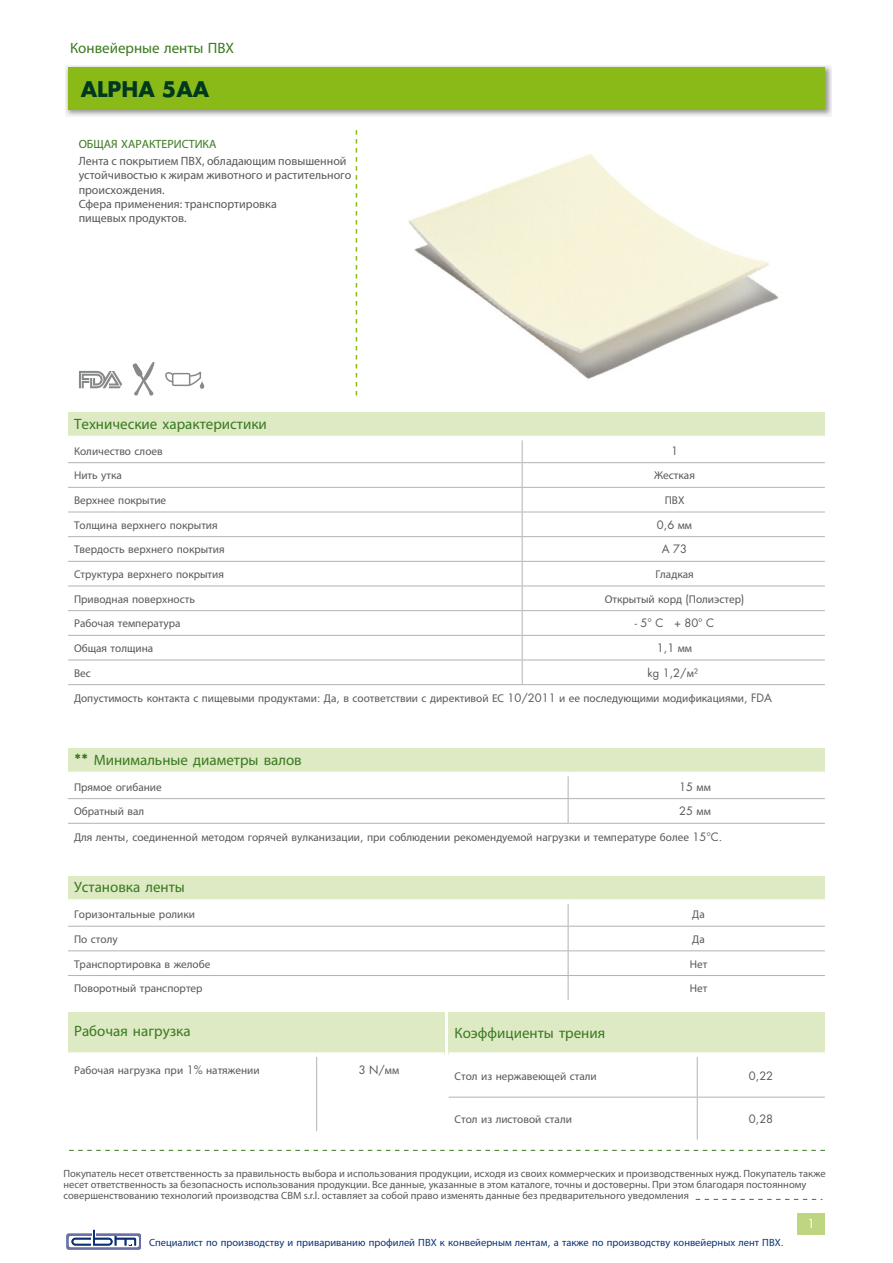
<style>
.page{position:relative;width:893px;height:1263px;background:#fff}
.page>*{position:absolute;margin:0;border:0;box-sizing:border-box;transform-origin:0 0}
.t1{font:700 21px "Futura";color:#003820}
.t2{font:15px "Myriad Pro";color:#397a1f}
.t3{font:12px/14.4px "Myriad Pro";color:#58585a}
.t4{font:12px "Futura";color:#fff}
.t5{font:11.25px "Myriad Pro";color:#58585a}
.t6{font:11.25px "Futura";color:#58585a}
.t7{font:10.5px/11.2px "Myriad Pro";color:#58585a}
.t8{font:10.5px "Myriad Pro";color:#0a3177}
.s1{color:#397a1f}
.s2{font-family:"Myriad Pro"}
.s3{font-family:"Futura"}
.s4{font-family:"Futura";font-weight:700}
</style>
<div class="page">
<svg style="left:65px;top:65px;width:767px;height:52px"></svg>
<div style="left:68px;top:67px;width:757px;height:43px;background:#89ba17"></div>
<div style="left:797px;top:1213px;width:28px;height:21px;background:#bed682"></div>
<svg style="left:69px;top:1150px;width:756px;height:1px"></svg>
<img style="left:408px;top:154px;width:371px;height:225px">
<div style="left:68px;top:412px;width:757px;height:26px;background:#ddeac4"></div>
<hr style="left:68px;top:462px;width:454px;height:1px;background:#b1b3b4">
<hr style="left:522px;top:462px;width:303px;height:1px;background:#b1b3b4">
<hr style="left:68px;top:487px;width:454px;height:1px;background:#b1b3b4">
<hr style="left:522px;top:487px;width:303px;height:1px;background:#b1b3b4">
<hr style="left:68px;top:512px;width:454px;height:1px;background:#b1b3b4">
<hr style="left:522px;top:512px;width:303px;height:1px;background:#b1b3b4">
<hr style="left:68px;top:536px;width:454px;height:1px;background:#b1b3b4">
<hr style="left:522px;top:536px;width:303px;height:1px;background:#b1b3b4">
<hr style="left:68px;top:561px;width:454px;height:1px;background:#b1b3b4">
<hr style="left:522px;top:561px;width:303px;height:1px;background:#b1b3b4">
<hr style="left:68px;top:586px;width:454px;height:1px;background:#b1b3b4">
<hr style="left:522px;top:586px;width:303px;height:1px;background:#b1b3b4">
<hr style="left:68px;top:610px;width:454px;height:1px;background:#b1b3b4">
<hr style="left:522px;top:610px;width:303px;height:1px;background:#b1b3b4">
<hr style="left:68px;top:635px;width:454px;height:1px;background:#b1b3b4">
<hr style="left:522px;top:635px;width:303px;height:1px;background:#b1b3b4">
<hr style="left:68px;top:660px;width:454px;height:1px;background:#b1b3b4">
<hr style="left:522px;top:660px;width:303px;height:1px;background:#b1b3b4">
<svg style="left:522px;top:440px;width:1px;height:244px"></svg>
<hr style="left:68px;top:684px;width:454px;height:1px;background:#b1b3b4">
<hr style="left:522px;top:684px;width:303px;height:1px;background:#b1b3b4">
<hr style="left:68px;top:436px;width:454px;height:4px;background:#fff">
<hr style="left:522px;top:436px;width:303px;height:4px;background:#fff">
<svg style="left:356px;top:130px;width:1px;height:265px"></svg>
<div style="left:68px;top:876px;width:757px;height:25px;background:#ddeac4"></div>
<svg style="left:68px;top:904px;width:757px;height:96px"></svg>
<div style="left:68px;top:899px;width:500px;height:5px;background:#fff"></div>
<div style="left:568px;top:899px;width:257px;height:5px;background:#fff"></div>
<hr style="left:68px;top:950px;width:500px;height:1px;background:#b1b3b4">
<hr style="left:568px;top:950px;width:257px;height:1px;background:#b1b3b4">
<hr style="left:68px;top:975px;width:500px;height:1px;background:#b1b3b4">
<hr style="left:568px;top:975px;width:257px;height:1px;background:#b1b3b4">
<div style="left:68px;top:1012px;width:376px;height:42px;background:#ddeac4"></div>
<div style="left:68px;top:1052px;width:249px;height:5px;background:#fff"></div>
<div style="left:317px;top:1052px;width:127px;height:5px;background:#fff"></div>
<div style="left:449px;top:1012px;width:376px;height:42px;background:#ddeac4"></div>
<svg style="left:316px;top:1054px;width:509px;height:86px"></svg>
<hr style="left:697px;top:1057px;width:1px;height:40px;background:#b1b3b4">
<hr style="left:697px;top:1097px;width:1px;height:43px;background:#b1b3b4">
<div style="left:449px;top:1052px;width:248px;height:5px;background:#fff"></div>
<div style="left:697px;top:1052px;width:128px;height:5px;background:#fff"></div>
<hr style="left:449px;top:1097px;width:248px;height:1px;background:#b1b3b4">
<hr style="left:697px;top:1097px;width:128px;height:1px;background:#b1b3b4">
<div style="left:68px;top:748px;width:757px;height:26px;background:#ddeac4"></div>
<svg style="left:68px;top:776px;width:757px;height:47px"></svg>
<hr style="left:68px;top:772px;width:500px;height:4px;background:#fff">
<hr style="left:568px;top:772px;width:257px;height:4px;background:#fff">
<hr style="left:68px;top:823px;width:500px;height:1px;background:#b1b3b4">
<hr style="left:568px;top:823px;width:257px;height:1px;background:#b1b3b4">
<svg style="left:133px;top:362px;width:22px;height:33px"></svg>
<svg style="left:79px;top:371px;width:43px;height:17px"></svg>
<div style="left:172px;top:373px;width:18px;height:13px;border:1px solid #87888a"></div>
<svg style="left:165px;top:372px;width:10px;height:11px"></svg>
<svg style="left:188px;top:371px;width:16px;height:18px"></svg>
<svg style="left:67px;top:1230px;width:74px;height:19px"></svg>
<svg style="left:696px;top:1199px;width:126px;height:1px"></svg>
<p class="t2" style="left:70px;top:38px;width:166px">Конвейерные ленты ПВХ</p>
<p class="t1" style="left:81px;top:75px;width:130px">ALPHA 5AA</p>
<p class="t3" style="left:79px;top:136px;width:269px;line-height:16.5px"><span class="s1">ОБЩАЯ ХАРАКТЕРИСТИКА<br></span>Лента с покрытием ПВХ, обладающим повышенной</p>
<p class="t3" style="left:79px;top:168px;width:274px">устойчивостью к жирам животного и растительного происхождения.<br>Сфера применения: транспортировка<br>пищевых продуктов.</p>
<p class="t2" style="left:74px;top:414px;width:194px">Технические характеристики</p>
<p class="t5" style="left:74px;top:444px;width:90px">Количество слоев</p>
<p class="t6" style="left:671px;top:443px;width:8px">1</p>
<p class="t5" style="left:74px;top:469px;width:49px">Нить утка</p>
<p class="t5" style="left:654px;top:469px;width:42px">Жесткая</p>
<p class="t5" style="left:74px;top:493px;width:94px">Верхнее покрытие</p>
<p class="t5" style="left:665px;top:493px;width:21px">ПВХ</p>
<p class="t5" style="left:74px;top:518px;width:145px">Толщина верхнего покрытия</p>
<p class="t6" style="left:657px;top:517px;width:37px">0,6 <span class="s2">мм</span></p>
<p class="t5" style="left:74px;top:543px;width:152px">Твердость верхнего покрытия</p>
<p class="t6" style="left:662px;top:542px;width:27px">A 73</p>
<p class="t5" style="left:74px;top:567px;width:152px">Структура верхнего покрытия</p>
<p class="t5" style="left:655px;top:567px;width:40px">Гладкая</p>
<p class="t5" style="left:74px;top:592px;width:122px">Приводная поверхность</p>
<p class="t5" style="left:605px;top:592px;width:141px">Открытый корд <span class="s3">(</span>Полиэстер<span class="s3">)</span></p>
<p class="t5" style="left:74px;top:617px;width:108px">Рабочая температура</p>
<p class="t6" style="left:635px;top:616px;width:81px">- 5° C + 80° C</p>
<p class="t5" style="left:74px;top:641px;width:81px">Общая толщина</p>
<p class="t6" style="left:657px;top:641px;width:37px">1,1 <span class="s2">мм</span></p>
<p class="t5" style="left:74px;top:666px;width:18px">Вес</p>
<p class="t6" style="left:648px;top:665px;width:52px">kg 1,2/<span class="s2">м</span>²</p>
<p class="t5" style="left:74px;top:691px;width:699px">Допустимость контакта с пищевыми продуктами<span class="s3">:</span> Да<span class="s3">,</span> в соответствии с директивой ЕС <span class="s3">10/2011</span> и ее последующими модификациями<span class="s3">, FDA</span></p>
<p class="t2" style="left:74px;top:750px;width:229px"><span class="s4">**</span> Минимальные диаметры валов</p>
<p class="t5" style="left:74px;top:780px;width:89px">Прямое огибание</p>
<p class="t6" style="left:679px;top:779px;width:33px">15 <span class="s2">мм</span></p>
<p class="t5" style="left:74px;top:805px;width:72px">Обратный вал</p>
<p class="t6" style="left:679px;top:804px;width:33px">25 <span class="s2">мм</span></p>
<p class="t5" style="left:74px;top:830px;width:650px">Для ленты<span class="s3">,</span> соединенной методом горячей вулканизации<span class="s3">,</span> при соблюдении рекомендуемой нагрузки и температуре более <span class="s3">15°C.</span></p>
<p class="t2" style="left:74px;top:878px;width:112px">Установка ленты</p>
<p class="t5" style="left:74px;top:907px;width:123px">Горизонтальные ролики</p>
<p class="t5" style="left:692px;top:907px;width:14px">Да</p>
<p class="t5" style="left:74px;top:932px;width:45px">По столу</p>
<p class="t5" style="left:692px;top:932px;width:14px">Да</p>
<p class="t5" style="left:74px;top:957px;width:138px">Транспортировка в желобе</p>
<p class="t5" style="left:690px;top:957px;width:19px">Нет</p>
<p class="t5" style="left:74px;top:981px;width:130px">Поворотный транспортер</p>
<p class="t5" style="left:690px;top:981px;width:19px">Нет</p>
<p class="t2" style="left:74px;top:1022px;width:118px">Рабочая нагрузка</p>
<p class="t5" style="left:74px;top:1063px;width:187px">Рабочая нагрузка при <span class="s3">1%</span> натяжении</p>
<p class="t6" style="left:359px;top:1063px;width:42px">3 N/<span class="s2">мм</span></p>
<p class="t2" style="left:455px;top:1023px;width:152px">Коэффициенты трения</p>
<p class="t5" style="left:455px;top:1069px;width:144px">Стол из нержавеющей стали</p>
<p class="t6" style="left:749px;top:1068px;width:26px">0,22</p>
<p class="t5" style="left:455px;top:1112px;width:119px">Стол из листовой стали</p>
<p class="t6" style="left:749px;top:1112px;width:26px">0,28</p>
<p class="t7" style="left:63px;top:1167px;width:764px">Покупатель несет ответственность за правильность выбора и использования продукции, исходя из своих коммерческих и производственных нужд. Покупатель также несет ответственность за безопасность использования продукции. Все данные, указанные в этом каталоге, точны и достоверны. При этом благодаря постоянному совершенствованию технологий производства CBM s.r.l. оставляет за собой право изменять данные без предварительного уведомления</p>
<p class="t8" style="left:149px;top:1236px;width:636px">Специалист по производству и привариванию профилей ПВХ к конвейерным лентам<span class="s3">,</span> а также по производству конвейерных лент ПВХ<span class="s3">.</span></p>
<p class="t4" style="left:808px;top:1216px;width:8px">1</p>
</div>
